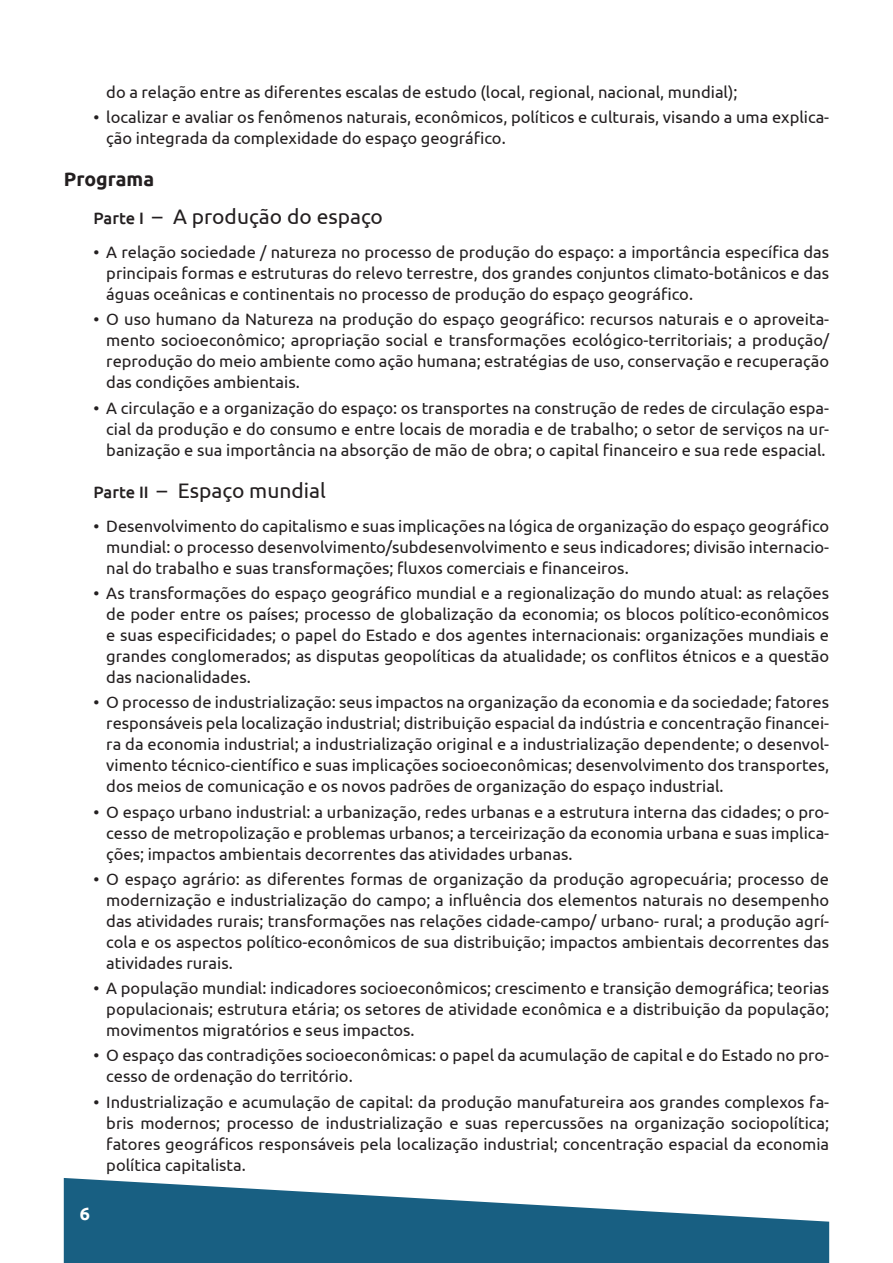
<style>
.page{position:relative;width:893px;height:1263px;background:#fff}
.page>*{position:absolute;margin:0;border:0;box-sizing:border-box;transform-origin:0 0}
.Subtitulo_2_-_Italic{font:21px "Ubuntu";color:#231f20}
.Subtitulo_1{font:700 19.5px "Ubuntu";color:#231f20}
.t1{font:700 18px "Ubuntu";color:#fff}
.t2{font:16.5px/21px "Ubuntu";color:#231f20;text-align:justify}
.s1{font-weight:500;font-size:16.5px}
</style>
<div class="page">
<svg style="left:64px;top:1178px;width:765px;height:85px;fill:#185f82"></svg>
<p class="t2" style="left:106px;top:81px;width:633px">do a relação entre as diferentes escalas de estudo (local, regional, nacional, mundial);</p>
<p class="t2" style="left:106px;top:106px;width:724px;text-indent:-13px">• localizar e avaliar os fenômenos naturais, econômicos, políticos e culturais, visando a uma explica&shy;ção integrada da complexidade do espaço geográfico.</p>
<p class="Subtitulo_1" style="left:64px;top:168px;width:92px">Programa</p>
<p class="Subtitulo_2_-_Italic" style="left:94px;top:204px;width:291px"><span class="s1">Parte I</span> – A produção do espaço</p>
<p class="t2" style="left:106px;top:241px;width:724px;text-indent:-13px">• A relação sociedade / natureza no processo de produção do espaço: a importância específica das principais formas e estruturas do relevo terrestre, dos grandes conjuntos climato-botânicos e das águas oceânicas e continentais no processo de produção do espaço geográfico.</p>
<p class="t2" style="left:106px;top:308px;width:724px;text-indent:-13px">• O uso humano da Natureza na produção do espaço geográfico: recursos naturais e o aproveita&shy;mento socioeconômico; apropriação social e transformações ecológico-territoriais; a produção/ reprodução do meio ambiente como ação humana; estratégias de uso, conservação e recuperação das condições ambientais.</p>
<p class="t2" style="left:106px;top:397px;width:724px;text-indent:-13px">• A circulação e a organização do espaço: os transportes na construção de redes de circulação espa&shy;cial da produção e do consumo e entre locais de moradia e de trabalho; o setor de serviços na ur&shy;banização e sua importância na absorção de mão de obra; o capital financeiro e sua rede espacial.</p>
<p class="Subtitulo_2_-_Italic" style="left:94px;top:478px;width:234px"><span class="s1">Parte II</span> – Espaço mundial</p>
<p class="t2" style="left:106px;top:515px;width:724px;text-indent:-13px">• Desenvolvimento do capitalismo e suas implicações na lógica de organização do espaço geográfico mundial: o processo desenvolvimento/subdesenvolvimento e seus indicadores; divisão internacio&shy;nal do trabalho e suas transformações; fluxos comerciais e financeiros.</p>
<p class="t2" style="left:106px;top:582px;width:724px;text-indent:-13px">• As transformações do espaço geográfico mundial e a regionalização do mundo atual: as relações de poder entre os países; processo de globalização da economia; os blocos político-econômicos e suas especificidades; o papel do Estado e dos agentes internacionais: organizações mundiais e grandes conglomerados; as disputas geopolíticas da atualidade; os conflitos étnicos e a questão das nacionalidades.</p>
<p class="t2" style="left:106px;top:691px;width:724px;text-indent:-13px">• O processo de industrialização: seus impactos na organização da economia e da sociedade; fatores responsáveis pela localização industrial; distribuição espacial da indústria e concentração financei&shy;ra da economia industrial; a industrialização original e a industrialização dependente; o desenvol&shy;vimento técnico-científico e suas implicações socioeconômicas; desenvolvimento dos transportes, dos meios de comunicação e os novos padrões de organização do espaço industrial.</p>
<p class="t2" style="left:106px;top:801px;width:724px;text-indent:-13px">• O espaço urbano industrial: a urbanização, redes urbanas e a estrutura interna das cidades; o pro&shy;cesso de metropolização e problemas urbanos; a terceirização da economia urbana e suas implica&shy;ções; impactos ambientais decorrentes das atividades urbanas.</p>
<p class="t2" style="left:106px;top:868px;width:724px;text-indent:-13px">• O espaço agrário: as diferentes formas de organização da produção agropecuária; processo de modernização e industrialização do campo; a influência dos elementos naturais no desempenho das atividades rurais; transformações nas relações cidade-campo/ urbano- rural; a produção agrí&shy;cola e os aspectos político-econômicos de sua distribuição; impactos ambientais decorrentes das atividades rurais.</p>
<p class="t2" style="left:106px;top:977px;width:724px;text-indent:-13px">• A população mundial: indicadores socioeconômicos; crescimento e transição demográfica; teorias populacionais; estrutura etária; os setores de atividade econômica e a distribuição da população; movimentos migratórios e seus impactos.</p>
<p class="t2" style="left:106px;top:1044px;width:724px;text-indent:-13px">• O espaço das contradições socioeconômicas: o papel da acumulação de capital e do Estado no pro&shy;cesso de ordenação do território.</p>
<p class="t2" style="left:106px;top:1091px;width:724px;text-indent:-13px">• Industrialização e acumulação de capital: da produção manufatureira aos grandes complexos fa&shy;bris modernos; processo de industrialização e suas repercussões na organização sociopolítica; fatores geográficos responsáveis pela localização industrial; concentração espacial da economia política capitalista.</p>
<p class="t1" style="left:80px;top:1203px;width:12px">6</p>
</div>
